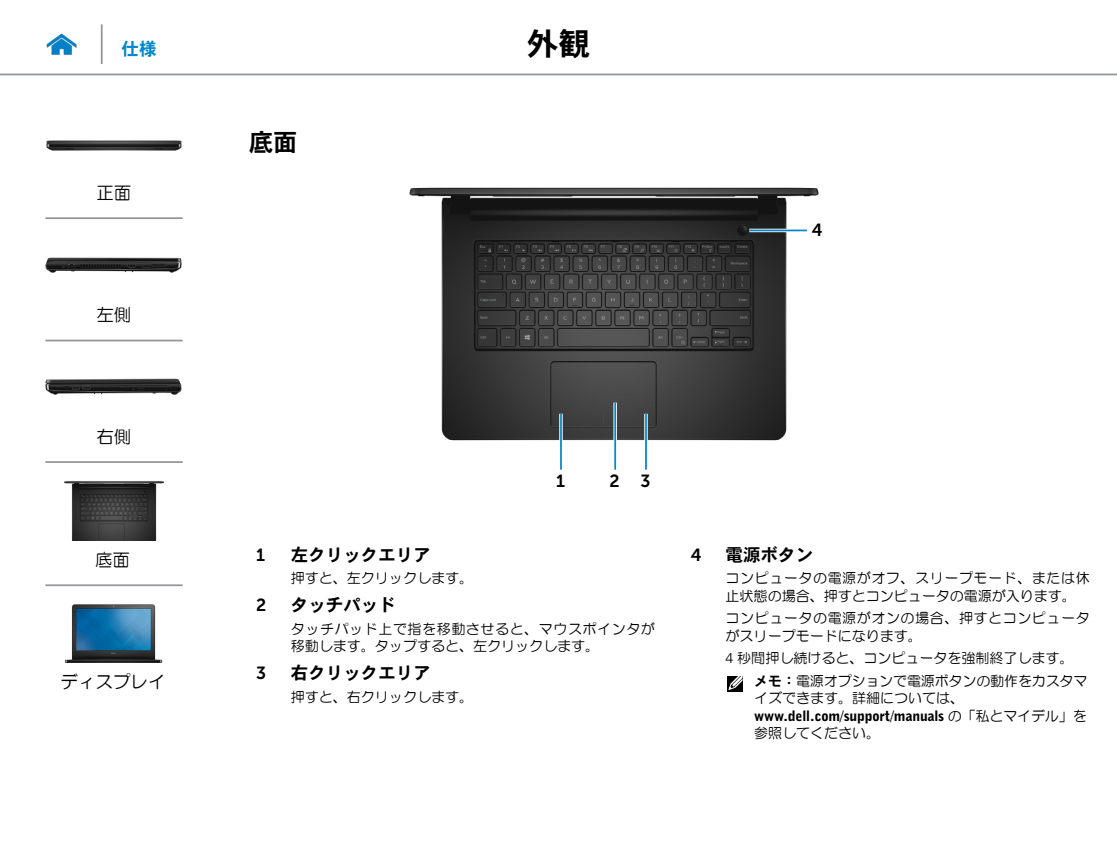
<style>
.page{position:relative;width:1117px;height:844px;background:#fff}
.page>*{position:absolute;margin:0;border:0;box-sizing:border-box;transform-origin:0 0}
.t1{font:31.5px "DFHS Gothic W7 WIN RKSJ H";color:#000}
.Head2{font:24.5px "DFHS Gothic W7 WIN RKSJ H";color:#000}
.Callout_Head{font:17.5px "DFHS Gothic W7 WIN RKSJ H";color:#000}
.t2{font:17.5px "HG Maru Gothic MPRO";color:#000}
.Callout_Head-2{font:17.5px "Museo Sans For Dell 700";color:#000}
.Callout-L{font:17.5px "Museo Sans For Dell 700";color:#000}
.t3{font:17.5px "DFHS Gothic W7 WIN RKSJ H";color:#0087cc}
.Callout_description{font:14px/17.5px "HG Maru Gothic MPRO";color:#000}
.Callout_description-2{font:14px/17.5px "HG Maru Gothic MPRO";letter-spacing:.04em;color:#000}
.Note{font:14px/17.5px "HG Maru Gothic MPRO";letter-spacing:-.01em;color:#000}
.s1{font-family:"Frutiger 45";font-weight:300}
.s2{font-family:"DFHS Gothic W7 WIN RKSJ H"}
.s3{font-family:"Bell Gothic BT";font-weight:900}
</style>
<div class="page">
<hr style="left:0;top:74px;width:1116px;height:1px;background:#939598">
<img style="left:46px;top:33px;width:31px;height:22px">
<div style="left:726px;top:675px;width:16px;height:16px;background:#000"></div>
<svg style="left:728px;top:675px;width:14px;height:15px"></svg>
<img style="left:409px;top:187px;width:410px;height:257px">
<hr style="left:749px;top:229px;width:57px;height:3px;background:#fff">
<hr style="left:749px;top:229px;width:57px;height:2px;background:#0087cc">
<hr style="left:559px;top:413px;width:3px;height:56px;background:#fff">
<hr style="left:560px;top:413px;width:1px;height:56px;background:#0087cc">
<hr style="left:613px;top:402px;width:3px;height:67px;background:#fff">
<hr style="left:614px;top:402px;width:2px;height:67px;background:#0087cc">
<hr style="left:644px;top:413px;width:3px;height:56px;background:#fff">
<hr style="left:645px;top:413px;width:1px;height:56px;background:#0087cc">
<hr style="left:101px;top:24px;width:2px;height:40px;background:#939598">
<img style="left:46px;top:140px;width:136px;height:11px">
<img style="left:45px;top:257px;width:137px;height:16px">
<img style="left:45px;top:378px;width:137px;height:17px">
<img style="left:64px;top:481px;width:100px;height:59px">
<img style="left:65px;top:604px;width:98px;height:58px">
<hr style="left:45px;top:217px;width:138px;height:2px;background:#939598">
<hr style="left:45px;top:339px;width:138px;height:2px;background:#939598">
<hr style="left:45px;top:461px;width:138px;height:2px;background:#939598">
<hr style="left:45px;top:584px;width:138px;height:2px;background:#939598">
<p class="t3" style="left:122px;top:40px;width:36px">仕様</p>
<h1 class="t1" style="left:527px;top:28px;width:64px">外観</h1>
<p class="t2" style="left:96px;top:183px;width:36px">正面</p>
<p class="t2" style="left:96px;top:306px;width:36px">左側</p>
<p class="Head2" style="left:249px;top:129px;width:50px">底面</p>
<p class="Callout-L" style="left:811px;top:220px;width:12px">4</p>
<p class="t2" style="left:96px;top:428px;width:36px">右側</p>
<p class="t2" style="left:95px;top:550px;width:37px">底面</p>
<p class="t2" style="left:60px;top:673px;width:106px">ディスプレイ</p>
<p class="Callout-L" style="left:556px;top:471px;width:10px">1</p>
<p class="Callout-L" style="left:609px;top:471px;width:12px">2</p>
<p class="Callout-L" style="left:640px;top:471px;width:12px">3</p>
<p class="Callout_Head-2" style="left:256px;top:544px;width:10px">1</p>
<p class="Callout_Head" style="left:291px;top:545px;width:141px">左クリックエリア</p>
<p class="Callout_description" style="left:291px;top:569px;width:183px">押すと、左クリックします。</p>
<p class="Callout_Head-2" style="left:256px;top:595px;width:12px">2</p>
<p class="Callout_Head" style="left:291px;top:596px;width:106px">タッチパッド</p>
<p class="Callout_description-2" style="left:291px;top:619px;width:365px">タッチパッド上で指を移動させると、マウスポインタが移動します。タップすると、左クリックします。</p>
<p class="Callout_Head-2" style="left:256px;top:663px;width:12px">3</p>
<p class="Callout_Head" style="left:291px;top:664px;width:141px">右クリックエリア</p>
<p class="Callout_description" style="left:291px;top:687px;width:183px">押すと、右クリックします。</p>
<p class="Callout_Head-2" style="left:690px;top:544px;width:12px">4</p>
<p class="Callout_Head" style="left:725px;top:545px;width:89px">電源ボタン</p>
<p class="Callout_description" style="left:725px;top:569px;width:365px">コンピュータの電源がオフ、スリープモード、または休止状態の場合、押すとコンピュータの電源が入ります。</p>
<p class="Callout_description-2" style="left:725px;top:609px;width:365px">コンピュータの電源がオンの場合、押すとコンピュータがスリープモードになります。</p>
<p class="Callout_description" style="left:725px;top:649px;width:349px"><span class="s1">4</span> 秒間押し続けると、コンピュータを強制終了します。</p>
<p class="Note" style="left:754px;top:671px;width:335px"><span class="s2">メモ：</span>電源オプションで電源ボタンの動作をカスタマイズできます。詳細については、<span class="s3">www.dell.com/support/manuals</span> の「私とマイデル」を参照してください。</p>
</div>
